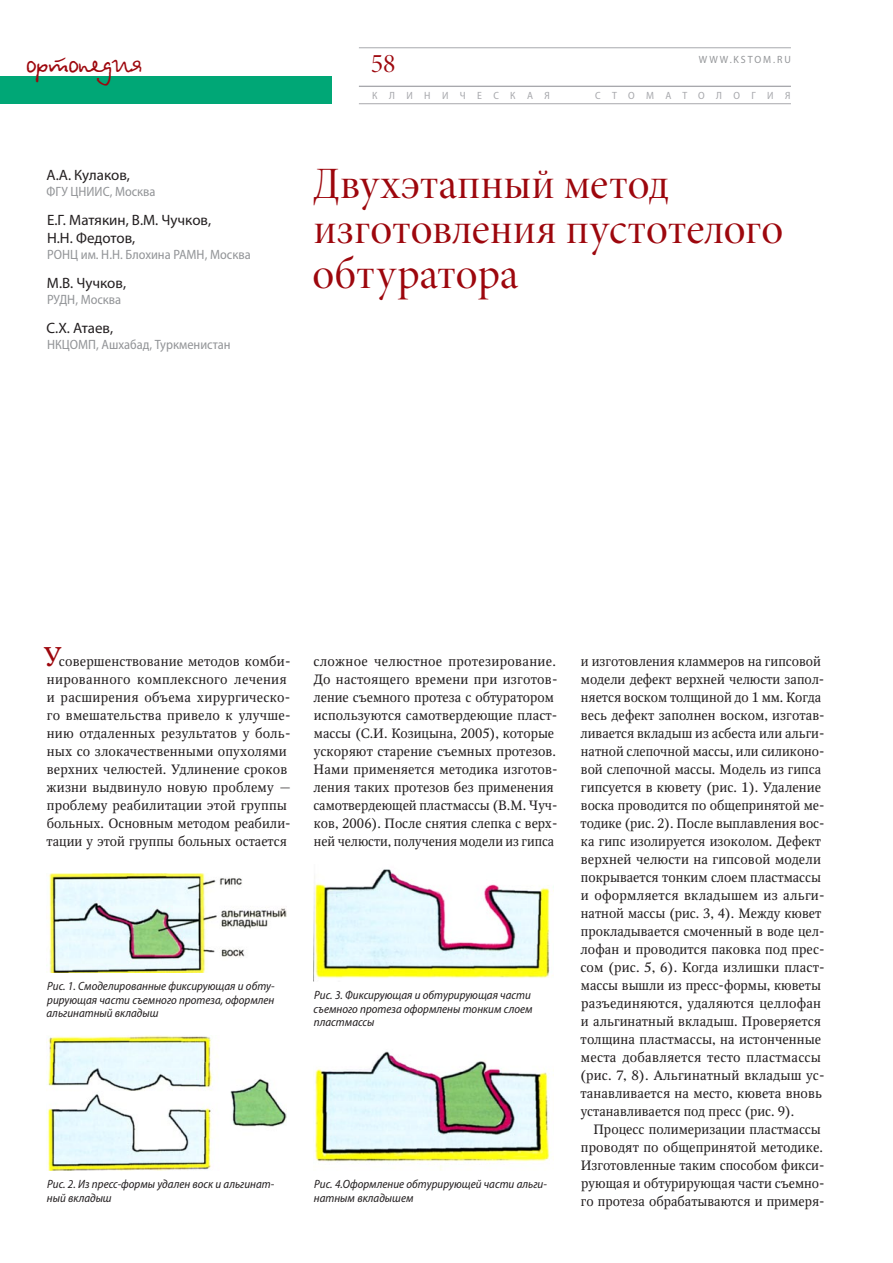
<style>
.page{position:relative;width:893px;height:1263px;background:#fff}
.page>*{position:absolute;margin:0;border:0;box-sizing:border-box;transform-origin:0 0}
.t1{font:45px/45px "Minion Pro Disp";color:#9d070d}
.t2{font:30px "Betina Script";letter-spacing:-.025em;color:#9d070d}
.t3{font:27px "Minion Pro Disp";color:#9d070d}
.t4{font:15px/18px "Myriad Pro";color:#231f20}
.t5{font:13.5px/18px "Octava";letter-spacing:.005em;color:#231f20}
.t6{font:semi-condensed 13.5px "Myriad Pro";color:#939598}
.t7{font:italic semi-condensed 12px/13.5px "Myriad Pro";color:#231f20}
.t8{font:semi-condensed 10.5px "Myriad Pro";letter-spacing:1.065em;color:#a8a9ad}
.t9{font:10.5px "Myriad Pro";letter-spacing:.195em;color:#939598;scale:.95 1}
.s1{font-size:27px;color:#9d070d}
</style>
<div class="page">
<hr style="left:359px;top:48px;width:432px;height:1px;background:#a8a9ad">
<div style="left:0;top:76px;width:332px;height:28px;background:#00a776"></div>
<hr style="left:359px;top:86px;width:432px;height:1px;background:#a8a9ad">
<hr style="left:359px;top:103px;width:432px;height:1px;background:#a8a9ad">
<img style="left:49px;top:873px;width:238px;height:99px">
<img style="left:47px;top:1035px;width:240px;height:135px">
<img style="left:314px;top:869px;width:240px;height:109px">
<img style="left:315px;top:1051px;width:239px;height:119px">
<h2 class="t2" style="left:26px;top:44px;width:119px">ортопедия</h2>
<p class="t4" style="left:47px;top:166px;width:85px">А.А. Кулаков,</p>
<p class="t6" style="left:47px;top:183px;width:111px">ФГУ ЦНИИС, Москва</p>
<p class="t4" style="left:47px;top:211px;width:166px">Е.Г. Матякин, В.М. Чучков,<br>Н.Н. Федотов,</p>
<p class="t6" style="left:47px;top:246px;width:205px">РОНЦ им. Н.Н. Блохина РАМН, Москва</p>
<p class="t4" style="left:47px;top:274px;width:81px">М.В. Чучков,</p>
<p class="t6" style="left:47px;top:291px;width:76px">РУДН, Москва</p>
<p class="t4" style="left:47px;top:319px;width:68px">С.Х. Атаев,</p>
<p class="t6" style="left:47px;top:336px;width:185px">НКЦОМП, Ашхабад, Туркменистан</p>
<h3 class="t3" style="left:371px;top:47px;width:26px">58</h3>
<p class="t8" style="left:372px;top:89px;width:179px">КЛИНИЧЕСКАЯ</p>
<p class="t8" style="left:595px;top:89px;width:197px">СТОМАТОЛОГИЯ</p>
<p class="t9" style="left:699px;top:53px;width:98px">WWW.kSTOM.RU</p>
<h1 class="t1" style="left:312px;top:162px;width:472px">Двухэтапный метод изготовления пустотелого обтуратора</h1>
<p class="t5" style="left:43px;top:652px;width:249px"><span class="s1">У</span>совершенствование методов комби&shy;нированного комплексного лечения и расширения объема хирургическо&shy;го вмешательства привело к улучше&shy;нию отдаленных результатов у боль&shy;ных со злокачественными опухолями верхних челюстей. Удлинение сроков жизни выдвинуло новую проблему — проблему реабилитации этой группы больных. Основным методом реабили&shy;тации у этой группы больных остается</p>
<p class="t5" style="left:313px;top:652px;width:246px">сложное челюстное протезирование.<br>До настоящего времени при изготов&shy;ление съемного протеза с обтуратором используются самотвердеющие пласт&shy;массы (С.И. Козицына, 2005), которые ускоряют старение съемных протезов.<br>Нами применяется методика изготов&shy;ления таких протезов без применения самотвердеющей пластмассы (В.М. Чуч&shy;ков, 2006). После снятия слепка с верх&shy;ней челюсти, получения модели из гипса</p>
<p class="t5" style="left:580px;top:652px;width:246px">и изготовления кламмеров на гипсовой модели дефект верхней челюсти запол&shy;няется воском толщиной до 1 мм. Когда весь дефект заполнен воском, изготав&shy;ливается вкладыш из асбеста или альги&shy;натной слепочной массы, или силиконо&shy;вой слепочной массы. Модель из гипса гипсуется в кювету (рис. 1). Удаление воска проводится по общепринятой ме&shy;тодике (рис. 2). После выплавления вос&shy;ка гипс изолируется изоколом. Дефект верхней челюсти на гипсовой модели покрывается тонким слоем пластмассы и оформляется вкладышем из альги&shy;натной массы (рис. 3, 4). Между кювет прокладывается смоченный в воде цел&shy;лофан и проводится паковка под прес&shy;сом (рис. 5, 6). Когда излишки пласт&shy;массы вышли из пресс-формы, кюветы разъединяются, удаляются целлофан и альгинатный вкладыш. Проверяется толщина пластмассы, на истонченные места добавляется тесто пластмассы (рис. 7, 8). Альгинатный вкладыш ус&shy;танавливается на место, кювета вновь устанавливается под пресс (рис. 9).</p>
<p class="t5" style="left:581px;top:1120px;width:245px;text-indent:13px">Процесс полимеризации пластмассы проводят по общепринятой методике.<br>Изготовленные таким способом фикси&shy;рующая и обтурирующая части съемно&shy;го протеза обрабатываются и примеря-</p>
<p class="t7" style="left:46px;top:979px;width:230px;text-align:justify">Рис. 1. Смоделированные фиксирующая и обту&shy;рирующая части съемного протеза, оформлен альгинатный вкладыш</p>
<p class="t7" style="left:313px;top:988px;width:221px">Рис. 3. Фиксирующая и обтурирующая части съемного протеза оформлены тонким слоем пластмассы</p>
<p class="t7" style="left:47px;top:1177px;width:229px">Рис. 2. Из пресс-формы удален воск и альгинат&shy;ный вкладыш</p>
<p class="t7" style="left:314px;top:1177px;width:235px">Рис. 4.Оформление обтурирующей части альги&shy;натным вкладышем</p>
</div>
